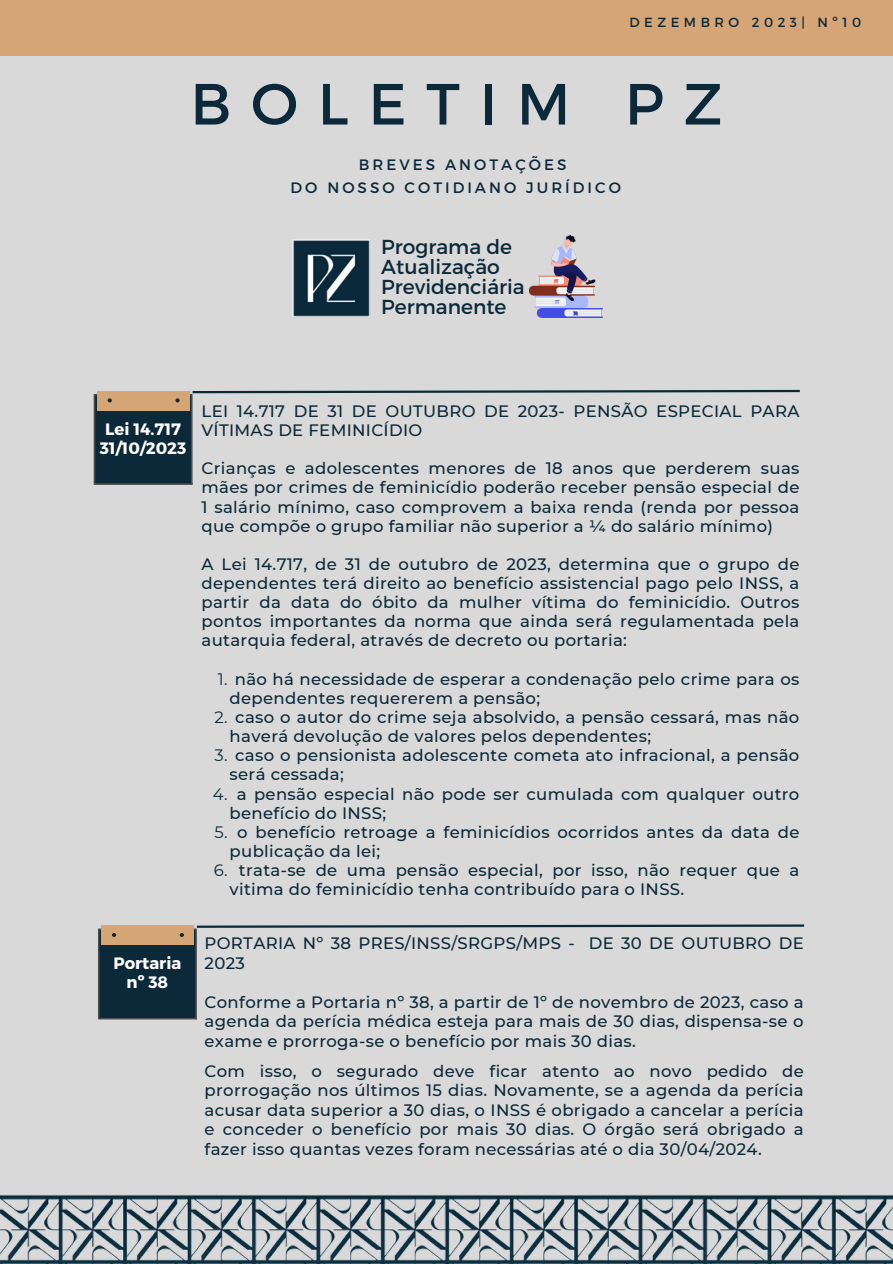
<style>
.page{position:relative;width:893px;height:1264px;background:#fff}
.page>*{position:absolute;margin:0;border:0;box-sizing:border-box;transform-origin:0 0}
.t1{font:58.05px "Montserrat";letter-spacing:.34em;color:#0c2939}
.t2{font:20.25px "Montserrat";color:#0c2939}
.t3{font:500 16.5px/19.2px "Montserrat";letter-spacing:.02em;color:#0c2939}
.t4{font:700 16.5px/19.2px "Montserrat";color:#fff;text-align:center}
.t5{font:16.5px "Montserrat";color:#0c2939}
.t6{font:15.15px "Montserrat";letter-spacing:.2em;color:#0c2939}
.t7{font:13.2px "Montserrat";letter-spacing:.34em;color:#0c2939}
.s1{font-weight:400}
</style>
<div class="page">
<div style="left:0;top:0;width:892px;height:1263px;background:#d9d9d9"></div>
<div style="left:0;top:0;width:892px;height:56px;background:#d5a575"></div>
<img style="left:529px;top:234px;width:73px;height:83px">
<img style="left:293px;top:240px;width:77px;height:77px">
<svg style="left:94px;top:389px;width:706px;height:95px"></svg>
<img style="left:0;top:1195px;width:892px;height:68px">
<svg style="left:98px;top:924px;width:707px;height:95px"></svg>
<p class="t7" style="left:629px;top:13px;width:233px">DEZEMBRO 2023| Nº10</p>
<p class="t1" style="left:190px;top:66px;width:533px">BOLETIM PZ</p>
<p class="t6" style="left:359px;top:155px;width:209px">BREVES ANOTAÇÕES</p>
<p class="t6" style="left:290px;top:178px;width:332px">DO NOSSO COTIDIANO JURÍDICO</p>
<p class="t2" style="left:381px;top:234px;width:132px">Programa de</p>
<p class="t2" style="left:381px;top:253px;width:120px">Atualização</p>
<p class="t2" style="left:381px;top:273px;width:145px">Previdenciária</p>
<p class="t2" style="left:381px;top:293px;width:127px">Permanente</p>
<p class="t4" style="left:105px;top:418px;width:77px">Lei 14.717</p>
<p class="t4" style="left:100px;top:437px;width:88px">31/10/2023</p>
<p class="t4" style="left:113px;top:952px;width:69px">Portaria nº 38</p>
<p class="t3" style="left:201px;top:401px;width:599px">LEI 14.717 DE 31 DE OUTUBRO DE 2023- PENSÃO ESPECIAL PARA<br>VÍTIMAS DE FEMINICÍDIO</p>
<p class="t3" style="left:201px;top:458px;width:599px;text-align:justify">Crianças e adolescentes menores de 18 anos que perderem suas mães por crimes de feminicídio poderão receber pensão especial de 1 salário mínimo, caso comprovem a baixa renda (renda por pessoa que compõe o grupo familiar não superior a ¼ do salário mínimo)</p>
<p class="t3" style="left:201px;top:554px;width:599px;text-align:justify">A Lei 14.717, de 31 de outubro de 2023, determina que o grupo de dependentes terá direito ao benefício assistencial pago pelo INSS, a partir da data do óbito da mulher vítima do feminicídio. Outros pontos importantes da norma que ainda será regulamentada pela autarquia federal, através de decreto ou portaria:</p>
<p class="t3" style="left:229px;top:669px;width:571px;text-indent:-12px"><span class="s1">1.</span> não há necessidade de esperar a condenação pelo crime para os dependentes requererem a pensão;</p>
<p class="t3" style="left:229px;top:707px;width:571px;text-indent:6px">caso o autor do crime seja absolvido, a pensão cessará, mas não haverá devolução de valores pelos dependentes;</p>
<p class="t5" style="left:214px;top:707px;width:15px">2.</p>
<p class="t3" style="left:229px;top:745px;width:571px;text-indent:6px">caso o pensionista adolescente cometa ato infracional, a pensão será cessada;</p>
<p class="t5" style="left:214px;top:745px;width:15px">3.</p>
<p class="t3" style="left:229px;top:784px;width:571px;text-indent:7px">a pensão especial não pode ser cumulada com qualquer outro benefício do INSS;</p>
<p class="t5" style="left:213px;top:783px;width:16px">4.</p>
<p class="t3" style="left:229px;top:822px;width:571px;text-indent:8px">o benefício retroage a feminicídios ocorridos antes da data de publicação da lei;</p>
<p class="t5" style="left:214px;top:821px;width:15px">5.</p>
<p class="t3" style="left:229px;top:860px;width:571px;text-indent:9px">trata-se de uma pensão especial, por isso, não requer que a vitima do feminicídio tenha contribuído para o INSS.</p>
<p class="t5" style="left:214px;top:860px;width:15px">6.</p>
<p class="t3" style="left:204px;top:933px;width:600px">PORTARIA Nº 38 PRES/INSS/SRGPS/MPS - DE 30 DE OUTUBRO DE<br>2023</p>
<p class="t3" style="left:204px;top:991px;width:600px;text-align:justify">Conforme a Portaria nº 38, a partir de 1º de novembro de 2023, caso a agenda da perícia médica esteja para mais de 30 dias, dispensa-se o exame e prorroga-se o benefício por mais 30 dias.</p>
<p class="t3" style="left:204px;top:1060px;width:600px;text-align:justify">Com isso, o segurado deve ficar atento ao novo pedido de prorrogação nos últimos 15 dias. Novamente, se a agenda da perícia acusar data superior a 30 dias, o INSS é obrigado a cancelar a perícia e conceder o benefício por mais 30 dias. O órgão será obrigado a fazer isso quantas vezes foram necessárias até o dia 30/04/2024.</p>
</div>
